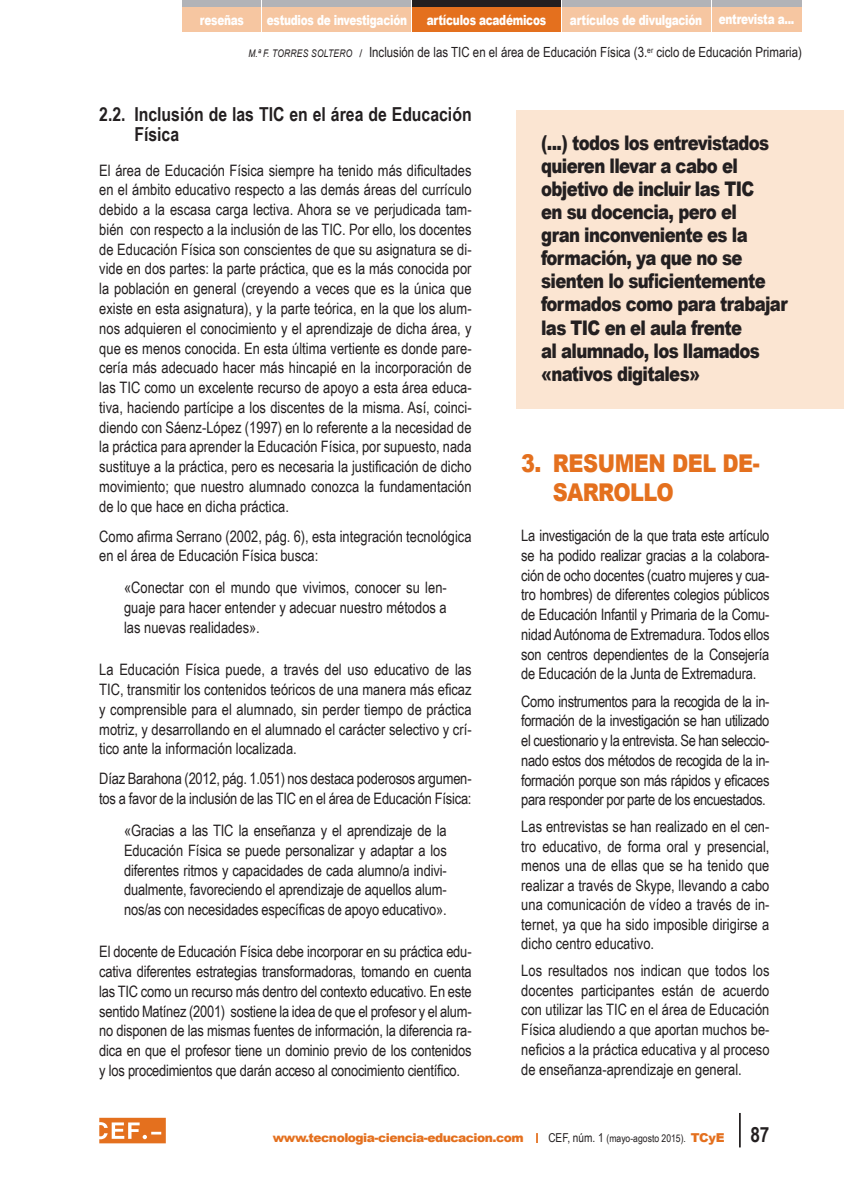
<style>
.page{position:relative;width:844px;height:1191px;background:#fff}
.page>*{position:absolute;margin:0;border:0;box-sizing:border-box;transform-origin:0 0}
._1__epigrafe{font:900 24.5px/29.8px "Arial";letter-spacing:-.02em;color:#e4701e;scale:.85 1}
.t1{font:900 20.12px/23.1px "Arial";letter-spacing:-.04em;color:#231f20;scale:.82 1}
.epigrafe_1_1{font:700 19.25px/20.1px "Arial Narrow";color:#231f20}
.entrecomillado{font:15.75px/19.8px "Arial Narrow";color:#231f20;text-align:justify}
.t2{font:14px "Arial Narrow";color:#231f20}
.t3{font:900 14px "Arial";letter-spacing:-.025em;color:#fff;scale:.75 1}
.t4{font:900 12.25px "Arial";letter-spacing:-.04em;color:#e4701e}
.t5{font:10.5px "Arial Narrow";color:#231f20}
.s1{font-family:"Arial";font-style:italic;font-size:10.5px}
.s2{font-family:"Arial";font-size:10.5px}
.s3{font-size:12.25px}
.s4{font-family:"Arial";font-weight:900;font-size:12.25px;color:#e4701e}
.s5{font-weight:700;font-size:21px}
</style>
<div class="page">
<hr style="left:738px;top:1113px;width:2px;height:34px;background:#231f20">
<div style="left:711px;top:0;width:90px;height:7px;background:#b2b3b7"></div>
<div style="left:711px;top:7px;width:90px;height:25px;background:#f6c6a1"></div>
<div style="left:412px;top:0;width:148px;height:7px;background:#231f20"></div>
<div style="left:263px;top:0;width:148px;height:7px;background:#b2b3b7"></div>
<div style="left:182px;top:0;width:79px;height:7px;background:#b2b3b7"></div>
<div style="left:562px;top:0;width:148px;height:7px;background:#b2b3b7"></div>
<div style="left:412px;top:7px;width:148px;height:25px;background:#e4701e"></div>
<div style="left:263px;top:7px;width:148px;height:25px;background:#f6c6a1"></div>
<div style="left:182px;top:7px;width:79px;height:25px;background:#f6c6a1"></div>
<div style="left:562px;top:7px;width:148px;height:25px;background:#f6c6a1"></div>
<svg style="left:99px;top:1117px;width:67px;height:26px;background:#e99050"></svg>
<div style="left:516px;top:110px;width:327px;height:299px;background:#fbe5d2"></div>
<p class="t3" style="left:200px;top:10px;width:60px">reseñas</p>
<p class="t3" style="left:267px;top:10px;width:188px">estudios de investigación</p>
<p class="t3" style="left:427px;top:10px;width:160px">artículos académicos</p>
<p class="t3" style="left:570px;top:10px;width:301px">artículos de divulgación entrevista a...</p>
<p class="t2" style="left:248px;top:42px;width:555px"><span class="s1">M.ª F. TORRES SOLTERO</span> <span class="s2">/</span> Inclusión de las TIC en el área de Educación Física (3.<sup>er</sup> ciclo de Educación Primaria)</p>
<p class="epigrafe_1_1" style="left:134px;top:103px;width:338px;text-indent:-35px">2.2. Inclusión de las TIC en el área de Educación<br>Física</p>
<p class="entrecomillado" style="left:99px;top:159px;width:374px">El área de Educación Física siempre ha tenido más dificultades en el ámbito educativo respecto a las demás áreas del currículo debido a la escasa carga lectiva. Ahora se ve perjudicada tam&shy;bién con respecto a la inclusión de las TIC. Por ello, los docentes de Educación Física son conscientes de que su asignatura se di&shy;vide en dos partes: la parte práctica, que es la más conocida por la población en general (creyendo a veces que es la única que existe en esta asignatura), y la parte teórica, en la que los alum&shy;nos adquieren el conocimiento y el aprendizaje de dicha área, y que es menos conocida. En esta última vertiente es donde pare&shy;cería más adecuado hacer más hincapié en la incorporación de las TIC como un excelente recurso de apoyo a esta área educa&shy;tiva, haciendo partícipe a los discentes de la misma. Así, coinci&shy;diendo con Sáenz-López (1997) en lo referente a la necesidad de la práctica para aprender la Educación Física, por supuesto, nada sustituye a la práctica, pero es necesaria la justificación de dicho movimiento; que nuestro alumnado conozca la fundamentación de lo que hace en dicha práctica.</p>
<p class="entrecomillado" style="left:99px;top:525px;width:374px">Como afirma Serrano (2002, pág. 6), esta integración tecnológica en el área de Educación Física busca:</p>
<p class="entrecomillado" style="left:124px;top:577px;width:324px">«Conectar con el mundo que vivimos, conocer su len&shy;guaje para hacer entender y adecuar nuestro métodos a las nuevas realidades».</p>
<p class="entrecomillado" style="left:99px;top:659px;width:374px">La Educación Física puede, a través del uso educativo de las TIC, transmitir los contenidos teóricos de una manera más eficaz y comprensible para el alumnado, sin perder tiempo de práctica motriz, y desarrollando en el alumnado el carácter selectivo y crí&shy;tico ante la información localizada.</p>
<p class="entrecomillado" style="left:99px;top:768px;width:374px">Díaz Barahona (2012, pág. 1.051) nos destaca poderosos argumen&shy;tos a favor de la inclusión de las TIC en el área de Educación Física:</p>
<p class="entrecomillado" style="left:124px;top:820px;width:324px">«Gracias a las TIC la enseñanza y el aprendizaje de la Educación Física se puede personalizar y adaptar a los diferentes ritmos y capacidades de cada alumno/a indivi&shy;dualmente, favoreciendo el aprendizaje de aquellos alum&shy;nos/as con necesidades específicas de apoyo educativo».</p>
<p class="entrecomillado" style="left:99px;top:941px;width:374px">El docente de Educación Física debe incorporar en su práctica edu&shy;cativa diferentes estrategias transformadoras, tomando en cuenta las TIC como un recurso más dentro del contexto educativo. En este sentido Matínez (2001) sostiene la idea de que el profesor y el alum&shy;no disponen de las mismas fuentes de información, la diferencia ra&shy;dica en que el profesor tiene un dominio previo de los contenidos y los procedimientos que darán acceso al conocimiento científico.</p>
<p class="t1" style="left:541px;top:130px;width:302px">(...) todos los entrevistados quieren llevar a cabo el objetivo de incluir las TIC<br>en su docencia, pero el<br>gran inconveniente es la formación, ya que no se sienten lo suficientemente formados como para trabajar las TIC en el aula frente<br>al alumnado, los llamados «nativos digitales»</p>
<p class="_1__epigrafe" style="left:552px;top:447px;width:245px;text-indent:-31px">3. RESUMEN DEL DE-<br>SARROLLO</p>
<p class="entrecomillado" style="left:521px;top:525px;width:250px">La investigación de la que trata este artículo se ha podido realizar gracias a la colabora&shy;ción de ocho docentes (cuatro mujeres y cua&shy;tro hombres) de diferentes colegios públicos de Educación Infantil y Primaria de la Comu&shy;nidad Autónoma de Extremadura. Todos ellos son centros dependientes de la Consejería de Educación de la Junta de Extremadura.</p>
<p class="entrecomillado" style="left:521px;top:691px;width:250px">Como instrumentos para la recogida de la in&shy;formación de la investigación se han utilizado el cuestionario y la entrevista. Se han seleccio&shy;nado estos dos métodos de recogida de la in&shy;formación porque son más rápidos y eficaces para responder por parte de los encuestados.</p>
<p class="entrecomillado" style="left:521px;top:816px;width:250px">Las entrevistas se han realizado en el cen&shy;tro educativo, de forma oral y presencial, menos una de ellas que se ha tenido que realizar a través de Skype, llevando a cabo una comunicación de vídeo a través de in&shy;ternet, ya que ha sido imposible dirigirse a dicho centro educativo.</p>
<p class="entrecomillado" style="left:521px;top:960px;width:250px">Los resultados nos indican que todos los docentes participantes están de acuerdo con utilizar las TIC en el área de Educación Física aludiendo a que aportan muchos be&shy;neficios a la práctica educativa y al proceso de enseñanza-aprendizaje en general.</p>
<p class="t4" style="left:273px;top:1129px;width:252px">www.tecnologia-ciencia-educacion.com</p>
<p class="t5" style="left:548px;top:1130px;width:222px"><span class="s3">CEF, núm. 1</span> (mayo-agosto 2015). <span class="s4">TCyE</span> <span class="s5">87</span></p>
</div>
